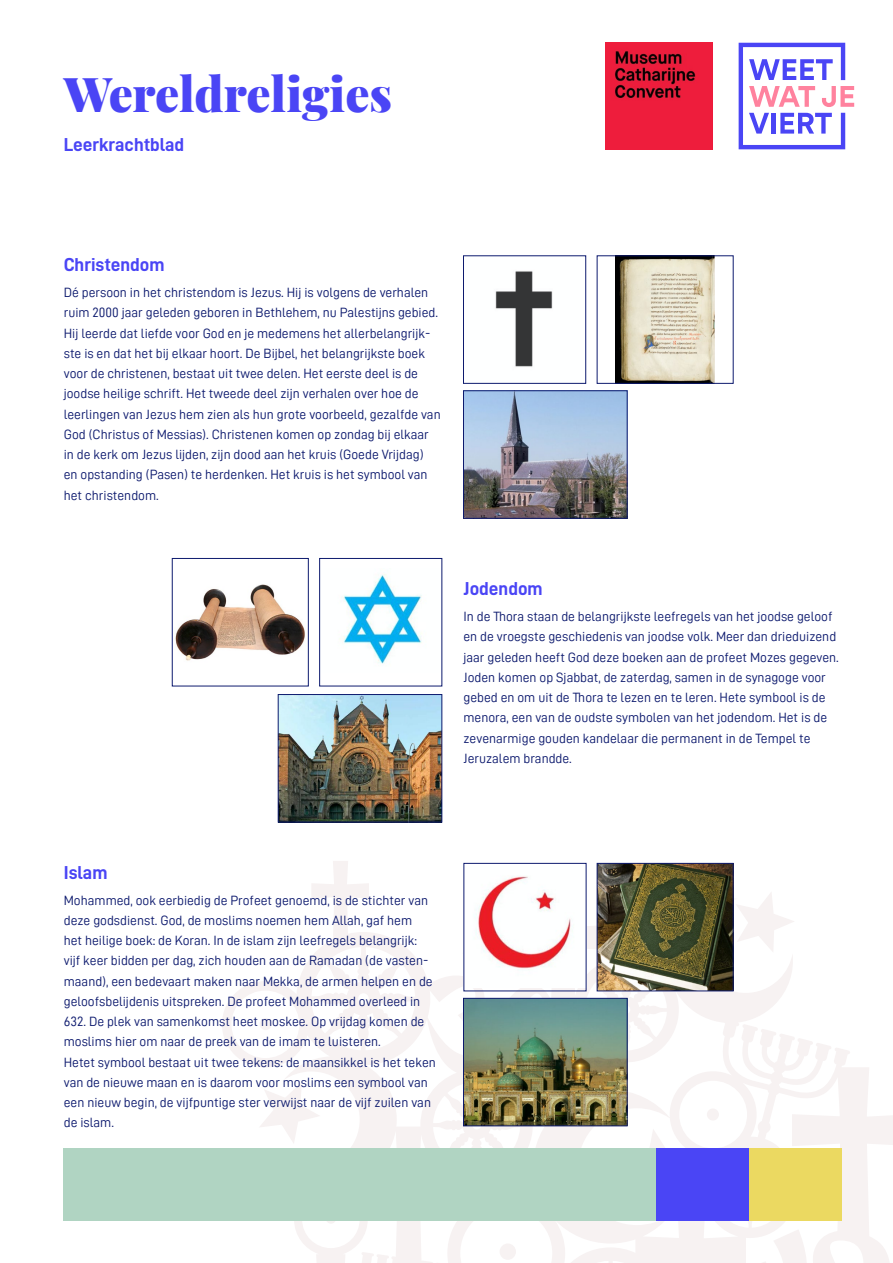
<style>
.page{position:relative;width:893px;height:1263px;background:#fff}
.page>*{position:absolute;margin:0;border:0;box-sizing:border-box;transform-origin:0 0}
.t1{font:900 48px "Playfair Display";color:#4a45f5}
.t2{font:18.75px "D DIN Bold";color:#4a45f5}
.t3{font:13.5px/20.2px "D DIN";color:#0d1a6e}
</style>
<div class="page">
<svg style="left:739px;top:43px;width:115px;height:106px"></svg>
<svg style="left:222px;top:861px;width:671px;height:402px"></svg>
<img style="left:465px;top:392px;width:160px;height:125px">
<div style="left:463px;top:390px;width:164px;height:129px;border:1px solid #0d1a6e"></div>
<img style="left:599px;top:865px;width:133px;height:124px">
<div style="left:597px;top:863px;width:137px;height:128px;border:1px solid #0d1a6e"></div>
<img style="left:340px;top:574px;width:82px;height:90px">
<div style="left:319px;top:558px;width:123px;height:128px;border:1px solid #0d1a6e"></div>
<img style="left:495px;top:271px;width:58px;height:96px">
<div style="left:463px;top:255px;width:123px;height:129px;border:1px solid #0d1a6e"></div>
<img style="left:175px;top:584px;width:130px;height:77px">
<div style="left:172px;top:558px;width:137px;height:128px;border:1px solid #0d1a6e"></div>
<img style="left:465px;top:866px;width:119px;height:122px">
<img style="left:280px;top:696px;width:160px;height:124px">
<div style="left:278px;top:694px;width:164px;height:128px;border:1px solid #0d1a6e"></div>
<img style="left:465px;top:1000px;width:160px;height:124px">
<div style="left:463px;top:998px;width:164px;height:128px;border:1px solid #0d1a6e"></div>
<img style="left:615px;top:257px;width:100px;height:125px">
<div style="left:597px;top:255px;width:137px;height:129px;border:1px solid #0d1a6e"></div>
<img style="left:606px;top:43px;width:106px;height:106px">
<div style="left:64px;top:1148px;width:592px;height:72px;background:#b0d4c2"></div>
<div style="left:656px;top:1148px;width:93px;height:72px;background:#4a45f5"></div>
<div style="left:749px;top:1148px;width:93px;height:72px;background:#ebd961"></div>
<h1 class="t1" style="left:64px;top:56px;width:330px">Wereldreligies</h1>
<h2 class="t2" style="left:64px;top:134px;width:122px">Leerkrachtblad</h2>
<h2 class="t2" style="left:64px;top:254px;width:102px">Christendom</h2>
<p class="t3" style="left:64px;top:282px;width:378px">Dé persoon in het christendom is Jezus. Hij is volgens de verhalen ruim 2000 jaar geleden geboren in Bethlehem, nu Palestijns gebied.<br>Hij leerde dat liefde voor God en je medemens het allerbelangrijk&shy;ste is en dat het bij elkaar hoort. De Bijbel, het belangrijkste boek voor de christenen, bestaat uit twee delen. Het eerste deel is de joodse heilige schrift. Het tweede deel zijn verhalen over hoe de leerlingen van Jezus hem zien als hun grote voorbeeld, gezalfde van God (Christus of Messias). Christenen komen op zondag bij elkaar in de kerk om Jezus lijden, zijn dood aan het kruis (Goede Vrijdag) en opstanding (Pasen) te herdenken. Het kruis is het symbool van het christendom.</p>
<h2 class="t2" style="left:463px;top:578px;width:81px">Jodendom</h2>
<p class="t3" style="left:463px;top:606px;width:377px">In de Thora staan de belangrijkste leefregels van het joodse geloof en de vroegste geschiedenis van joodse volk. Meer dan drieduizend jaar geleden heeft God deze boeken aan de profeet Mozes gegeven.<br>Joden komen op Sjabbat, de zaterdag, samen in de synagoge voor gebed en om uit de Thora te lezen en te leren. Hete symbool is de menora, een van de oudste symbolen van het jodendom. Het is de zevenarmige gouden kandelaar die permanent in de Tempel te Jeruzalem brandde.</p>
<h2 class="t2" style="left:64px;top:862px;width:45px">Islam</h2>
<p class="t3" style="left:64px;top:890px;width:374px">Mohammed, ook eerbiedig de Profeet genoemd, is de stichter van deze godsdienst. God, de moslims noemen hem Allah, gaf hem<br>het heilige boek: de Koran. In de islam zijn leefregels belangrijk: vijf keer bidden per dag, zich houden aan de Ramadan (de vasten&shy;maand), een bedevaart maken naar Mekka, de armen helpen en de geloofsbelijdenis uitspreken. De profeet Mohammed overleed in 632. De plek van samenkomst heet moskee. Op vrijdag komen de moslims hier om naar de preek van de imam te luisteren.<br>Hetet symbool bestaat uit twee tekens: de maansikkel is het teken van de nieuwe maan en is daarom voor moslims een symbool van een nieuw begin, de vijfpuntige ster verwijst naar de vijf zuilen van de islam.</p>
</div>
